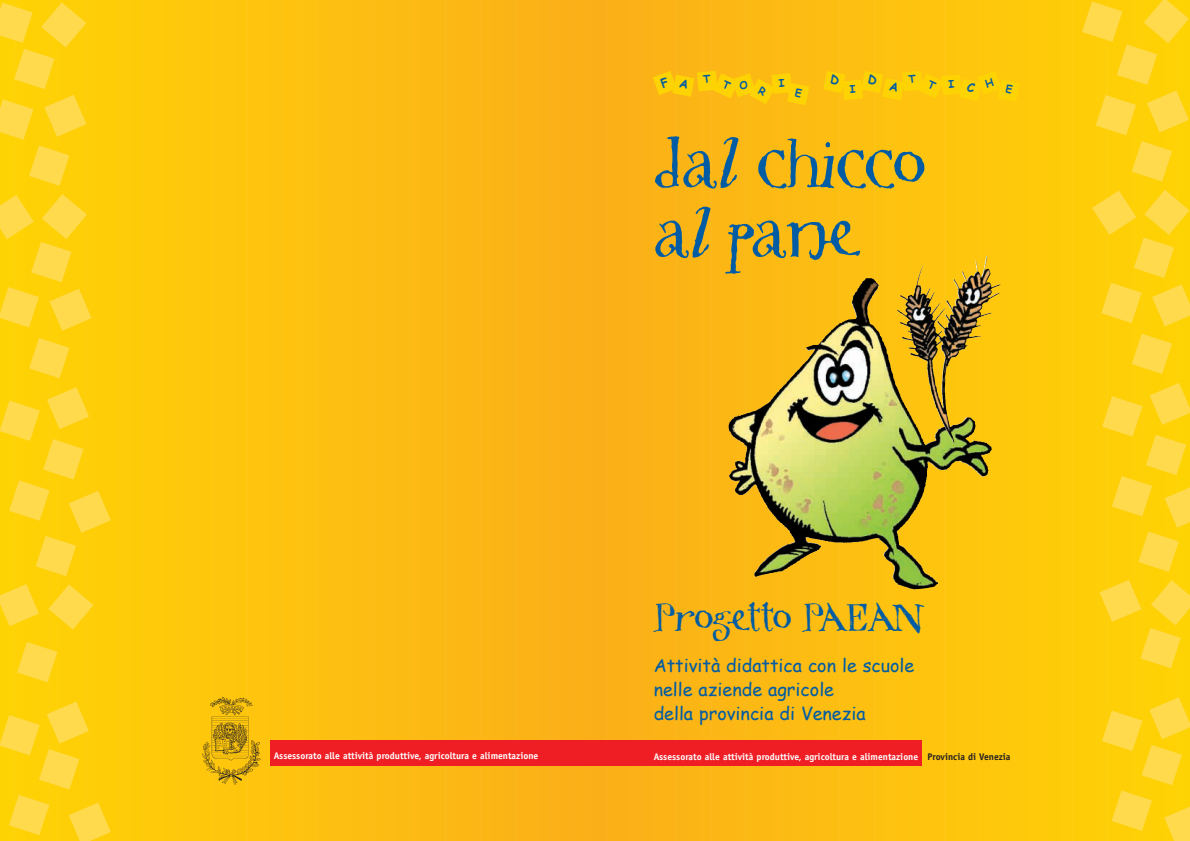
<style>
.page{position:relative;width:1190px;height:841px;background:#fff}
.page>*{position:absolute;margin:0;border:0;box-sizing:border-box;transform-origin:0 0}
.t1{font:58px/69.6px "Tree Boxelder";color:#015ca3}
.t2{font:33.5px "Tree Boxelder";color:#015ca3}
.t3{font:18px/24px "Comic Sans MS";color:#015ca3}
.t4{font:700 9.6px "Officina Sans";color:#fff}
.s1{color:#231f20}
</style>
<div class="page">
<div style="left:596px;top:0;width:12px;height:841px;background:#faaf18"></div>
<div style="left:605px;top:0;width:15px;height:841px;background:#fbb018"></div>
<div style="left:617px;top:0;width:14px;height:841px;background:#fbb017"></div>
<div style="left:628px;top:0;width:15px;height:841px;background:#fbb117"></div>
<div style="left:640px;top:0;width:15px;height:841px;background:#fbb217"></div>
<div style="left:652px;top:0;width:14px;height:841px;background:#fbb316"></div>
<div style="left:663px;top:0;width:15px;height:841px;background:#fbb316"></div>
<div style="left:675px;top:0;width:15px;height:841px;background:#fbb416"></div>
<div style="left:687px;top:0;width:14px;height:841px;background:#fbb515"></div>
<div style="left:698px;top:0;width:15px;height:841px;background:#fcb615"></div>
<div style="left:710px;top:0;width:15px;height:841px;background:#fcb615"></div>
<div style="left:722px;top:0;width:14px;height:841px;background:#fcb715"></div>
<div style="left:733px;top:0;width:15px;height:841px;background:#fcb814"></div>
<div style="left:745px;top:0;width:15px;height:841px;background:#fcb914"></div>
<div style="left:757px;top:0;width:14px;height:841px;background:#fcb914"></div>
<svg style="left:768px;top:0;width:12px;height:841px;fill:#fcba13"></svg>
<svg style="left:780px;top:0;width:12px;height:841px;background:#ebb825"></svg>
<svg style="left:792px;top:0;width:11px;height:841px;background:#e5b524"></svg>
<svg style="left:803px;top:0;width:12px;height:841px;background:#e6b624"></svg>
<svg style="left:815px;top:0;width:11px;height:841px;background:#e5b626"></svg>
<svg style="left:826px;top:0;width:12px;height:841px;background:#e4b628"></svg>
<svg style="left:838px;top:0;width:12px;height:841px;background:#e2b627"></svg>
<svg style="left:850px;top:0;width:11px;height:841px;background:#deb62b"></svg>
<svg style="left:861px;top:0;width:12px;height:841px;background:#d8b126"></svg>
<svg style="left:873px;top:0;width:12px;height:841px;background:#e9c026"></svg>
<svg style="left:885px;top:0;width:11px;height:841px;background:#e4bd20"></svg>
<div style="left:896px;top:0;width:15px;height:841px;background:#fec20f"></div>
<svg style="left:908px;top:0;width:12px;height:841px;fill:#fec30f"></svg>
<div style="left:920px;top:0;width:14px;height:841px;background:#fec40e"></div>
<div style="left:931px;top:0;width:15px;height:841px;background:#fec40e"></div>
<div style="left:943px;top:0;width:15px;height:841px;background:#fec50d"></div>
<div style="left:955px;top:0;width:14px;height:841px;background:#fec60d"></div>
<div style="left:966px;top:0;width:15px;height:841px;background:#fec60d"></div>
<div style="left:978px;top:0;width:14px;height:841px;background:#fec70c"></div>
<div style="left:990px;top:0;width:14px;height:841px;background:#fec80c"></div>
<div style="left:1001px;top:0;width:15px;height:841px;background:#fec80b"></div>
<div style="left:1013px;top:0;width:14px;height:841px;background:#fec90b"></div>
<div style="left:1025px;top:0;width:14px;height:841px;background:#feca0a"></div>
<div style="left:1036px;top:0;width:15px;height:841px;background:#feca0a"></div>
<div style="left:1048px;top:0;width:14px;height:841px;background:#fecb09"></div>
<div style="left:1059px;top:0;width:15px;height:841px;background:#fecc09"></div>
<div style="left:1071px;top:0;width:15px;height:841px;background:#fecd08"></div>
<div style="left:1083px;top:0;width:14px;height:841px;background:#fecd08"></div>
<div style="left:1094px;top:0;width:15px;height:841px;background:#fece08"></div>
<div style="left:1106px;top:0;width:15px;height:841px;background:#fecf07"></div>
<div style="left:1118px;top:0;width:14px;height:841px;background:#fecf07"></div>
<div style="left:1129px;top:0;width:15px;height:841px;background:#fed006"></div>
<div style="left:1141px;top:0;width:15px;height:841px;background:#fed106"></div>
<div style="left:1153px;top:0;width:14px;height:841px;background:#fed105"></div>
<div style="left:1164px;top:0;width:15px;height:841px;background:#fed205"></div>
<div style="left:1176px;top:0;width:14px;height:841px;background:#fed304"></div>
<img style="left:897px;top:450px;width:94px;height:118px">
<svg style="left:1132px;top:141px;width:40px;height:41px"></svg>
<svg style="left:1132px;top:334px;width:40px;height:40px"></svg>
<svg style="left:1099px;top:580px;width:91px;height:88px"></svg>
<svg style="left:1102px;top:383px;width:88px;height:189px"></svg>
<svg style="left:1082px;top:0;width:107px;height:135px"></svg>
<svg style="left:1092px;top:190px;width:98px;height:137px"></svg>
<svg style="left:1164px;top:806px;width:26px;height:35px"></svg>
<svg style="left:1102px;top:697px;width:88px;height:88px"></svg>
<svg style="left:1112px;top:791px;width:40px;height:40px"></svg>
<hr style="left:0;top:0;width:4px;height:841px;background:#fed304">
<div style="left:1px;top:0;width:15px;height:841px;background:#fed304"></div>
<div style="left:13px;top:0;width:15px;height:841px;background:#fed205"></div>
<div style="left:25px;top:0;width:14px;height:841px;background:#fed105"></div>
<div style="left:36px;top:0;width:15px;height:841px;background:#fed106"></div>
<div style="left:48px;top:0;width:15px;height:841px;background:#fed006"></div>
<div style="left:60px;top:0;width:14px;height:841px;background:#fecf07"></div>
<div style="left:71px;top:0;width:15px;height:841px;background:#fecf07"></div>
<div style="left:83px;top:0;width:15px;height:841px;background:#fece08"></div>
<div style="left:95px;top:0;width:14px;height:841px;background:#fecd08"></div>
<div style="left:106px;top:0;width:15px;height:841px;background:#fecd08"></div>
<div style="left:118px;top:0;width:14px;height:841px;background:#fecc09"></div>
<div style="left:130px;top:0;width:14px;height:841px;background:#fecb09"></div>
<div style="left:141px;top:0;width:15px;height:841px;background:#feca0a"></div>
<div style="left:153px;top:0;width:14px;height:841px;background:#feca0a"></div>
<div style="left:164px;top:0;width:15px;height:841px;background:#fec90b"></div>
<div style="left:176px;top:0;width:15px;height:841px;background:#fec80b"></div>
<div style="left:188px;top:0;width:14px;height:841px;background:#fec80c"></div>
<div style="left:199px;top:0;width:15px;height:841px;background:#fec70c"></div>
<div style="left:211px;top:0;width:15px;height:841px;background:#fec60d"></div>
<div style="left:223px;top:0;width:14px;height:841px;background:#fec60d"></div>
<div style="left:234px;top:0;width:15px;height:841px;background:#fec50d"></div>
<div style="left:246px;top:0;width:15px;height:841px;background:#fec40e"></div>
<div style="left:258px;top:0;width:14px;height:841px;background:#fec40e"></div>
<div style="left:269px;top:0;width:15px;height:841px;background:#fec30f"></div>
<div style="left:281px;top:0;width:15px;height:841px;background:#fec20f"></div>
<div style="left:293px;top:0;width:14px;height:841px;background:#fec210"></div>
<div style="left:304px;top:0;width:15px;height:841px;background:#fdc110"></div>
<div style="left:316px;top:0;width:14px;height:841px;background:#fdc011"></div>
<div style="left:328px;top:0;width:14px;height:841px;background:#fdbf11"></div>
<div style="left:339px;top:0;width:15px;height:841px;background:#fdbf11"></div>
<div style="left:351px;top:0;width:14px;height:841px;background:#fdbe12"></div>
<div style="left:363px;top:0;width:14px;height:841px;background:#fdbd12"></div>
<div style="left:374px;top:0;width:15px;height:841px;background:#fdbc12"></div>
<div style="left:386px;top:0;width:14px;height:841px;background:#fdbc13"></div>
<div style="left:397px;top:0;width:15px;height:841px;background:#fcbb13"></div>
<div style="left:409px;top:0;width:15px;height:841px;background:#fcba13"></div>
<div style="left:421px;top:0;width:14px;height:841px;background:#fcb914"></div>
<div style="left:432px;top:0;width:15px;height:841px;background:#fcb914"></div>
<div style="left:444px;top:0;width:15px;height:841px;background:#fcb814"></div>
<div style="left:456px;top:0;width:14px;height:841px;background:#fcb715"></div>
<div style="left:467px;top:0;width:15px;height:841px;background:#fcb615"></div>
<div style="left:479px;top:0;width:15px;height:841px;background:#fcb615"></div>
<div style="left:491px;top:0;width:14px;height:841px;background:#fbb515"></div>
<div style="left:502px;top:0;width:15px;height:841px;background:#fbb416"></div>
<div style="left:514px;top:0;width:15px;height:841px;background:#fbb316"></div>
<div style="left:526px;top:0;width:14px;height:841px;background:#fbb316"></div>
<div style="left:537px;top:0;width:15px;height:841px;background:#fbb217"></div>
<div style="left:549px;top:0;width:14px;height:841px;background:#fbb117"></div>
<div style="left:561px;top:0;width:14px;height:841px;background:#fbb017"></div>
<div style="left:572px;top:0;width:15px;height:841px;background:#fbb018"></div>
<div style="left:584px;top:0;width:12px;height:841px;background:#faaf18"></div>
<div style="left:270px;top:740px;width:652px;height:25px;background:#ee1e24"></div>
<svg style="left:29px;top:338px;width:40px;height:40px"></svg>
<svg style="left:48px;top:584px;width:46px;height:46px"></svg>
<svg style="left:17px;top:642px;width:40px;height:40px"></svg>
<svg style="left:0;top:584px;width:39px;height:42px"></svg>
<svg style="left:0;top:95px;width:86px;height:91px"></svg>
<svg style="left:0;top:2px;width:86px;height:87px"></svg>
<svg style="left:0;top:194px;width:92px;height:137px"></svg>
<svg style="left:0;top:702px;width:111px;height:139px"></svg>
<svg style="left:0;top:387px;width:111px;height:189px"></svg>
<img style="left:202px;top:696px;width:59px;height:89px">
<svg style="left:653px;top:71px;width:156px;height:34px"></svg>
<svg style="left:823px;top:71px;width:190px;height:31px"></svg>
<h1 class="t1" style="left:654px;top:131px;width:274px">dal chicco al pane</h1>
<h2 class="t2" style="left:654px;top:598px;width:271px">Progetto PAEAN</h2>
<h3 class="t3" style="left:654px;top:653px;width:262px">Attività didattica con le scuole nelle aziende agricole<br>della provincia di Venezia</h3>
<p class="t4" style="left:274px;top:752px;width:266px">Assessorato alle attività produttive, agricoltura e alimentazione</p>
<p class="t4" style="left:654px;top:753px;width:358px">Assessorato alle attività produttive, agricoltura e alimentazione <span class="s1">Provincia di Venezia</span></p>
</div>
